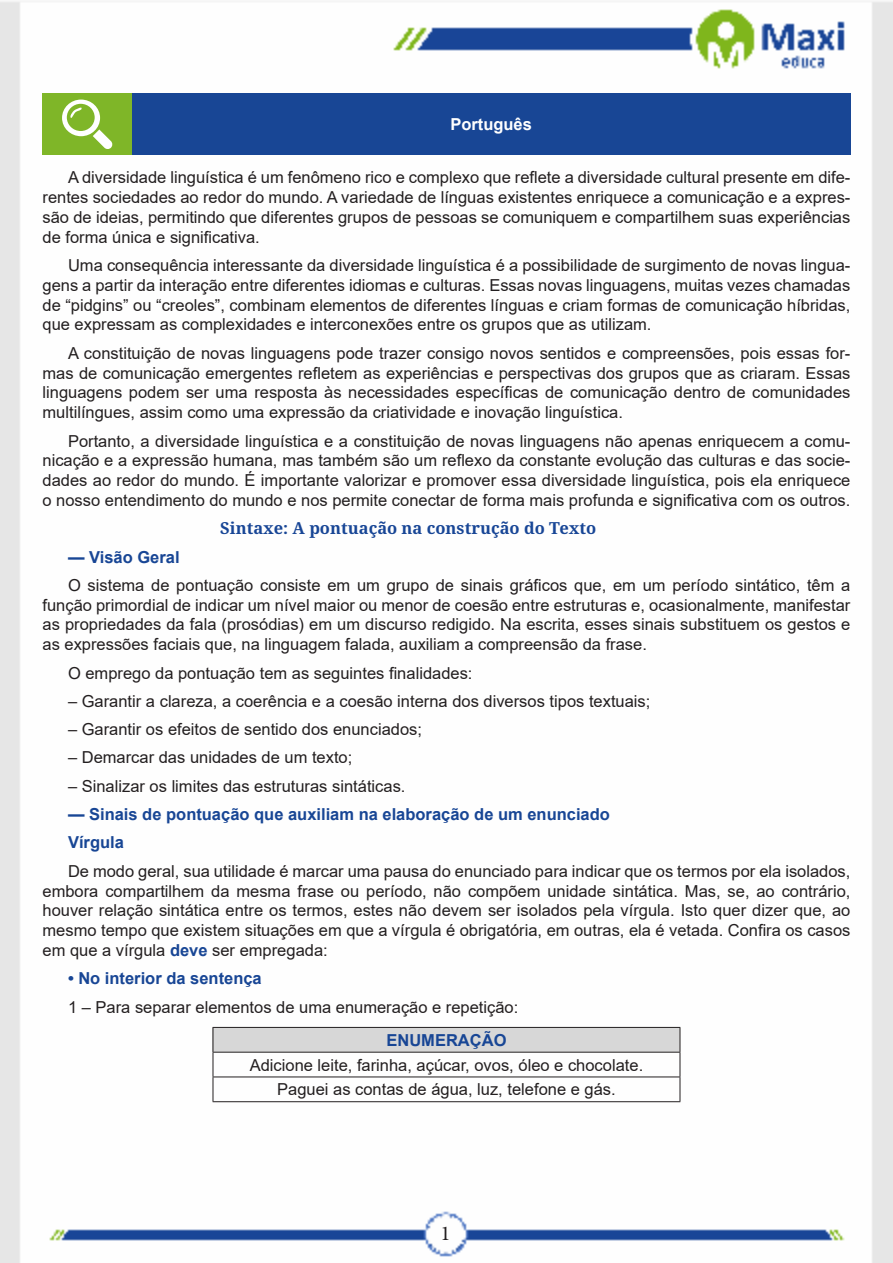
<style>
.page{position:relative;width:893px;height:1263px;background:#fff}
.page>*{position:absolute;margin:0;border:0;box-sizing:border-box;transform-origin:0 0}
.t1{font:21px "Minion Pro";color:#231f20}
.TEXTO_BASE{font:16.5px/19.8px "Arial";color:#231f20;text-align:justify}
.Default{font:16.5px/19.8px "Arial";color:#231f20;text-align:justify}
.Default-2{font:700 16.5px "Arial";color:#184695}
.Titulo{font:700 16.5px "Noto Serif";color:#184696}
.TITULO_DE_ASSUNTO__CORPO{font:700 16.5px "Arial";color:#184695}
.Titulo_de_Caixa{font:700 16.5px "Arial";color:#fff}
.s1{font-weight:700;color:#184695}
</style>
<div class="page">
<img style="left:0;top:1px;width:893px;height:1262px">
<div style="left:43px;top:94px;width:89px;height:61px;background:#7fb628"></div>
<div style="left:132px;top:94px;width:718px;height:61px;background:#184695"></div>
<svg style="left:62px;top:100px;width:51px;height:49px"></svg>
<div style="left:213px;top:1027px;width:467px;height:25px;background:#d7d7d7"></div>
<hr style="left:213px;top:1027px;width:467px;height:1px;background:#231f20">
<hr style="left:213px;top:1052px;width:467px;height:1px;background:#231f20">
<hr style="left:213px;top:1076px;width:467px;height:1px;background:#231f20">
<svg style="left:213px;top:1028px;width:1px;height:73px"></svg>
<svg style="left:680px;top:1028px;width:1px;height:73px"></svg>
<hr style="left:213px;top:1101px;width:467px;height:1px;background:#231f20">
<p class="Titulo_de_Caixa" style="left:450px;top:113px;width:83px">Português</p>
<p class="TEXTO_BASE" style="left:43px;top:168px;width:809px;text-indent:26px">A diversidade linguística é um fenômeno rico e complexo que reflete a diversidade cultural presente em dife&shy;rentes sociedades ao redor do mundo. A variedade de línguas existentes enriquece a comunicação e a expres&shy;são de ideias, permitindo que diferentes grupos de pessoas se comuniquem e compartilhem suas experiências de forma única e significativa.</p>
<p class="TEXTO_BASE" style="left:43px;top:255px;width:809px;text-indent:26px">Uma consequência interessante da diversidade linguística é a possibilidade de surgimento de novas lingua&shy;gens a partir da interação entre diferentes idiomas e culturas. Essas novas linguagens, muitas vezes chamadas de “pidgins” ou “creoles”, combinam elementos de diferentes línguas e criam formas de comunicação híbridas, que expressam as complexidades e interconexões entre os grupos que as utilizam.</p>
<p class="TEXTO_BASE" style="left:43px;top:343px;width:809px;text-indent:26px">A constituição de novas linguagens pode trazer consigo novos sentidos e compreensões, pois essas for&shy;mas de comunicação emergentes refletem as experiências e perspectivas dos grupos que as criaram. Essas linguagens podem ser uma resposta às necessidades específicas de comunicação dentro de comunidades multilíngues, assim como uma expressão da criatividade e inovação linguística.</p>
<p class="TEXTO_BASE" style="left:43px;top:431px;width:809px;text-indent:26px">Portanto, a diversidade linguística e a constituição de novas linguagens não apenas enriquecem a comu&shy;nicação e a expressão humana, mas também são um reflexo da constante evolução das culturas e das socie&shy;dades ao redor do mundo. É importante valorizar e promover essa diversidade linguística, pois ela enriquece o nosso entendimento do mundo e nos permite conectar de forma mais profunda e significativa com os outros.</p>
<p class="Titulo" style="left:220px;top:517px;width:378px">Sintaxe: A pontuação na construção do Texto</p>
<p class="Default-2" style="left:68px;top:545px;width:113px">— Visão Geral</p>
<p class="Default" style="left:43px;top:575px;width:809px;text-indent:26px">O sistema de pontuação consiste em um grupo de sinais gráficos que, em um período sintático, têm a função primordial de indicar um nível maior ou menor de coesão entre estruturas e, ocasionalmente, manifestar as propriedades da fala (prosódias) em um discurso redigido. Na escrita, esses sinais substituem os gestos e as expressões faciais que, na linguagem falada, auxiliam a compreensão da frase.</p>
<p class="Default" style="left:68px;top:663px;width:406px">O emprego da pontuação tem as seguintes finalidades:</p>
<p class="Default" style="left:68px;top:691px;width:584px">– Garantir a clareza, a coerência e a coesão interna dos diversos tipos textuais;</p>
<p class="Default" style="left:68px;top:719px;width:356px">– Garantir os efeitos de sentido dos enunciados;</p>
<p class="Default" style="left:68px;top:748px;width:286px">– Demarcar das unidades de um texto;</p>
<p class="Default" style="left:68px;top:776px;width:339px">– Sinalizar os limites das estruturas sintáticas.</p>
<p class="Default-2" style="left:68px;top:803px;width:543px">— Sinais de pontuação que auxiliam na elaboração de um enunciado</p>
<p class="Default-2" style="left:68px;top:831px;width:57px">Vírgula</p>
<p class="Default" style="left:43px;top:861px;width:809px;text-indent:26px">De modo geral, sua utilidade é marcar uma pausa do enunciado para indicar que os termos por ela isolados, embora compartilhem da mesma frase ou período, não compõem unidade sintática. Mas, se, ao contrário, houver relação sintática entre os termos, estes não devem ser isolados pela vírgula. Isto quer dizer que, ao mesmo tempo que existem situações em que a vírgula é obrigatória, em outras, ela é vetada. Confira os casos em que a vírgula <span class="s1">deve</span> ser empregada:</p>
<p class="TITULO_DE_ASSUNTO__CORPO" style="left:68px;top:967px;width:195px">• No interior da sentença</p>
<p class="Default" style="left:68px;top:997px;width:452px">1 – Para separar elementos de uma enumeração e repetição:</p>
<p class="Default-2" style="left:386px;top:1028px;width:122px">ENUMERAÇÃO</p>
<p class="Default" style="left:250px;top:1055px;width:395px">Adicione leite, farinha, açúcar, ovos, óleo e chocolate.</p>
<p class="Default" style="left:277px;top:1079px;width:340px">Paguei as contas de água, luz, telefone e gás.</p>
<p class="t1" style="left:440px;top:1219px;width:12px">1</p>
</div>
